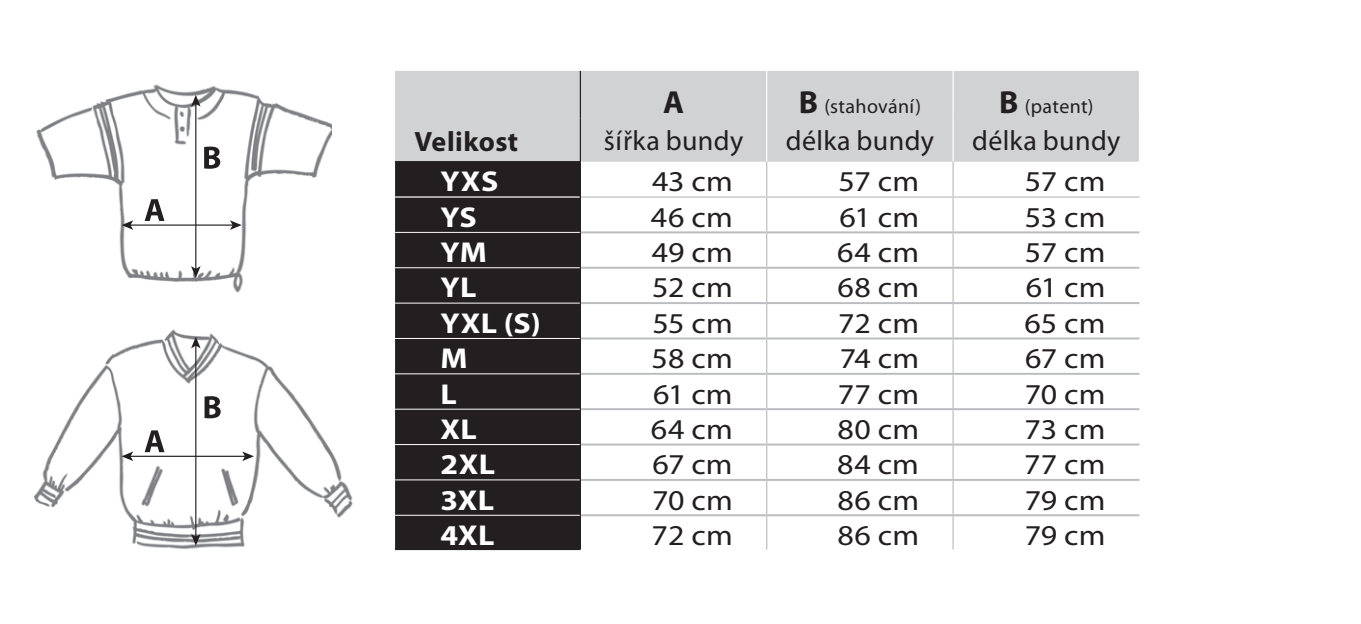
<style>
.page{position:relative;width:1361px;height:624px;background:#fff}
.page>*{position:absolute;margin:0;border:0;box-sizing:border-box;transform-origin:0 0}
.t1{font:700 32px "Myriad Pro";color:#231f20}
.t2{font:28.8px "Myriad Pro";letter-spacing:.01em;color:#231f20;scale:1.11 1}
.t3{font:700 28.8px "Myriad Pro";letter-spacing:.015em;color:#fff;scale:1.11 1}
.t4{font:28px "Myriad Pro";letter-spacing:.015em;color:#231f20}
.t5{font:700 28px "Myriad Pro";letter-spacing:.015em;color:#231f20}
.t6{font:20px "Myriad Pro";letter-spacing:.015em;color:#231f20}
.s1{font-weight:700;font-size:32px}
</style>
<div class="page">
<div style="left:395px;top:71px;width:743px;height:91px;background:#d1d2d4"></div>
<div style="left:395px;top:162px;width:185px;height:388px;background:#231f20"></div>
<hr style="left:766px;top:71px;width:1px;height:47px;background:#fff">
<hr style="left:766px;top:118px;width:1px;height:44px;background:#fff">
<hr style="left:581px;top:231px;width:186px;height:2px;background:#bcbdc0">
<hr style="left:581px;top:267px;width:186px;height:2px;background:#bcbdc0">
<hr style="left:581px;top:302px;width:186px;height:2px;background:#bcbdc0">
<hr style="left:581px;top:337px;width:186px;height:2px;background:#bcbdc0">
<hr style="left:581px;top:373px;width:186px;height:2px;background:#bcbdc0">
<hr style="left:581px;top:408px;width:186px;height:2px;background:#bcbdc0">
<hr style="left:581px;top:443px;width:186px;height:2px;background:#bcbdc0">
<hr style="left:581px;top:479px;width:186px;height:2px;background:#bcbdc0">
<hr style="left:581px;top:514px;width:186px;height:2px;background:#bcbdc0">
<hr style="left:580px;top:71px;width:1px;height:47px;background:#231f20">
<hr style="left:580px;top:118px;width:1px;height:43px;background:#231f20">
<hr style="left:580px;top:197px;width:1px;height:35px;background:#231f20">
<hr style="left:580px;top:232px;width:1px;height:36px;background:#231f20">
<hr style="left:580px;top:268px;width:1px;height:35px;background:#231f20">
<hr style="left:580px;top:303px;width:1px;height:35px;background:#231f20">
<hr style="left:580px;top:338px;width:1px;height:36px;background:#231f20">
<hr style="left:580px;top:374px;width:1px;height:35px;background:#231f20">
<hr style="left:580px;top:409px;width:1px;height:35px;background:#231f20">
<hr style="left:580px;top:444px;width:1px;height:36px;background:#231f20">
<hr style="left:580px;top:480px;width:1px;height:35px;background:#231f20">
<hr style="left:580px;top:515px;width:1px;height:34px;background:#231f20">
<hr style="left:395px;top:232px;width:185px;height:1px;background:#fff">
<hr style="left:395px;top:267px;width:185px;height:1px;background:#fff">
<hr style="left:395px;top:302px;width:185px;height:2px;background:#fff">
<hr style="left:395px;top:338px;width:185px;height:1px;background:#fff">
<hr style="left:395px;top:373px;width:185px;height:1px;background:#fff">
<hr style="left:395px;top:408px;width:185px;height:2px;background:#fff">
<hr style="left:395px;top:444px;width:185px;height:1px;background:#fff">
<hr style="left:395px;top:479px;width:185px;height:1px;background:#fff">
<hr style="left:395px;top:514px;width:185px;height:2px;background:#fff">
<hr style="left:952px;top:71px;width:2px;height:47px;background:#fff">
<hr style="left:952px;top:118px;width:2px;height:44px;background:#fff">
<hr style="left:395px;top:161px;width:186px;height:1px;background:#231f20">
<hr style="left:395px;top:196px;width:185px;height:2px;background:#fff">
<hr style="left:580px;top:162px;width:1px;height:35px;background:#231f20">
<hr style="left:581px;top:196px;width:186px;height:2px;background:#bcbdc0">
<hr style="left:953px;top:196px;width:186px;height:2px;background:#bcbdc0">
<hr style="left:953px;top:231px;width:186px;height:2px;background:#bcbdc0">
<hr style="left:953px;top:267px;width:186px;height:2px;background:#bcbdc0">
<hr style="left:953px;top:302px;width:186px;height:2px;background:#bcbdc0">
<hr style="left:953px;top:337px;width:186px;height:2px;background:#bcbdc0">
<hr style="left:953px;top:373px;width:186px;height:2px;background:#bcbdc0">
<hr style="left:953px;top:408px;width:186px;height:2px;background:#bcbdc0">
<hr style="left:953px;top:443px;width:186px;height:2px;background:#bcbdc0">
<hr style="left:953px;top:479px;width:186px;height:2px;background:#bcbdc0">
<hr style="left:953px;top:514px;width:186px;height:2px;background:#bcbdc0">
<hr style="left:766px;top:162px;width:1px;height:34px;background:#bcbdc0">
<hr style="left:952px;top:162px;width:2px;height:34px;background:#bcbdc0">
<hr style="left:767px;top:196px;width:186px;height:2px;background:#bcbdc0">
<hr style="left:766px;top:198px;width:1px;height:33px;background:#bcbdc0">
<hr style="left:952px;top:198px;width:2px;height:33px;background:#bcbdc0">
<hr style="left:766px;top:233px;width:1px;height:34px;background:#bcbdc0">
<hr style="left:952px;top:233px;width:2px;height:34px;background:#bcbdc0">
<hr style="left:766px;top:269px;width:1px;height:33px;background:#bcbdc0">
<hr style="left:952px;top:269px;width:2px;height:33px;background:#bcbdc0">
<hr style="left:766px;top:304px;width:1px;height:33px;background:#bcbdc0">
<hr style="left:952px;top:304px;width:2px;height:33px;background:#bcbdc0">
<hr style="left:766px;top:339px;width:1px;height:34px;background:#bcbdc0">
<hr style="left:952px;top:339px;width:2px;height:34px;background:#bcbdc0">
<hr style="left:766px;top:375px;width:1px;height:33px;background:#bcbdc0">
<hr style="left:952px;top:375px;width:2px;height:33px;background:#bcbdc0">
<hr style="left:766px;top:410px;width:1px;height:33px;background:#bcbdc0">
<hr style="left:952px;top:410px;width:2px;height:33px;background:#bcbdc0">
<hr style="left:766px;top:445px;width:1px;height:34px;background:#bcbdc0">
<hr style="left:952px;top:445px;width:2px;height:34px;background:#bcbdc0">
<hr style="left:766px;top:481px;width:1px;height:33px;background:#bcbdc0">
<hr style="left:952px;top:481px;width:2px;height:33px;background:#bcbdc0">
<hr style="left:766px;top:516px;width:1px;height:33px;background:#bcbdc0">
<hr style="left:952px;top:516px;width:2px;height:33px;background:#bcbdc0">
<hr style="left:767px;top:231px;width:186px;height:2px;background:#bcbdc0">
<hr style="left:767px;top:267px;width:186px;height:2px;background:#bcbdc0">
<hr style="left:767px;top:302px;width:186px;height:2px;background:#bcbdc0">
<hr style="left:767px;top:337px;width:186px;height:2px;background:#bcbdc0">
<hr style="left:767px;top:373px;width:186px;height:2px;background:#bcbdc0">
<hr style="left:767px;top:408px;width:186px;height:2px;background:#bcbdc0">
<hr style="left:767px;top:443px;width:186px;height:2px;background:#bcbdc0">
<hr style="left:767px;top:479px;width:186px;height:2px;background:#bcbdc0">
<hr style="left:767px;top:514px;width:186px;height:2px;background:#bcbdc0">
<img style="left:36px;top:84px;width:295px;height:209px">
<img style="left:34px;top:329px;width:319px;height:221px">
<svg style="left:122px;top:95px;width:120px;height:183px"></svg>
<svg style="left:122px;top:336px;width:132px;height:209px"></svg>
<p class="t5" style="left:414px;top:131px;width:105px">Velikost</p>
<p class="t1" style="left:663px;top:90px;width:22px">A</p>
<p class="t6" style="left:799px;top:98px;width:124px"><span class="s1">B</span> (stahování)</p>
<p class="t6" style="left:999px;top:98px;width:96px"><span class="s1">B</span> (patent)</p>
<p class="t4" style="left:604px;top:130px;width:141px">šířka bundy</p>
<p class="t4" style="left:786px;top:130px;width:150px">délka bundy</p>
<p class="t4" style="left:972px;top:130px;width:150px">délka bundy</p>
<p class="t3" style="left:440px;top:171px;width:54px">YXS</p>
<p class="t2" style="left:652px;top:171px;width:74px">43 cm</p>
<p class="t2" style="left:838px;top:171px;width:74px">57 cm</p>
<p class="t2" style="left:1025px;top:171px;width:74px">57 cm</p>
<p class="t3" style="left:440px;top:206px;width:34px">YS</p>
<p class="t2" style="left:651px;top:206px;width:75px">46 cm</p>
<p class="t2" style="left:839px;top:206px;width:73px">61 cm</p>
<p class="t2" style="left:1025px;top:206px;width:74px">53 cm</p>
<p class="t3" style="left:440px;top:241px;width:43px">YM</p>
<p class="t2" style="left:652px;top:241px;width:74px">49 cm</p>
<p class="t2" style="left:837px;top:241px;width:75px">64 cm</p>
<p class="t2" style="left:1025px;top:241px;width:74px">57 cm</p>
<p class="t3" style="left:440px;top:277px;width:34px">YL</p>
<p class="t2" style="left:652px;top:277px;width:74px">52 cm</p>
<p class="t2" style="left:837px;top:277px;width:75px">68 cm</p>
<p class="t2" style="left:1026px;top:277px;width:73px">61 cm</p>
<p class="t3" style="left:440px;top:312px;width:92px">YXL (S)</p>
<p class="t2" style="left:652px;top:312px;width:74px">55 cm</p>
<p class="t2" style="left:838px;top:312px;width:75px">72 cm</p>
<p class="t2" style="left:1024px;top:312px;width:74px">65 cm</p>
<p class="t3" style="left:440px;top:347px;width:26px">M</p>
<p class="t2" style="left:651px;top:347px;width:75px">58 cm</p>
<p class="t2" style="left:840px;top:347px;width:73px">74 cm</p>
<p class="t2" style="left:1025px;top:347px;width:74px">67 cm</p>
<p class="t3" style="left:440px;top:383px;width:16px">L</p>
<p class="t2" style="left:653px;top:383px;width:73px">61 cm</p>
<p class="t2" style="left:838px;top:383px;width:75px">77 cm</p>
<p class="t2" style="left:1025px;top:383px;width:74px">70 cm</p>
<p class="t3" style="left:440px;top:418px;width:34px">XL</p>
<p class="t2" style="left:651px;top:418px;width:75px">64 cm</p>
<p class="t2" style="left:837px;top:418px;width:75px">80 cm</p>
<p class="t2" style="left:1024px;top:418px;width:74px">73 cm</p>
<p class="t3" style="left:440px;top:453px;width:51px">2XL</p>
<p class="t2" style="left:652px;top:453px;width:74px">67 cm</p>
<p class="t2" style="left:837px;top:453px;width:75px">84 cm</p>
<p class="t2" style="left:1024px;top:453px;width:75px">77 cm</p>
<p class="t3" style="left:440px;top:489px;width:50px">3XL</p>
<p class="t2" style="left:652px;top:489px;width:74px">70 cm</p>
<p class="t2" style="left:837px;top:489px;width:75px">86 cm</p>
<p class="t2" style="left:1024px;top:489px;width:74px">79 cm</p>
<p class="t3" style="left:440px;top:524px;width:50px">4XL</p>
<p class="t2" style="left:651px;top:524px;width:75px">72 cm</p>
<p class="t2" style="left:837px;top:524px;width:75px">86 cm</p>
<p class="t2" style="left:1024px;top:524px;width:74px">79 cm</p>
</div>
